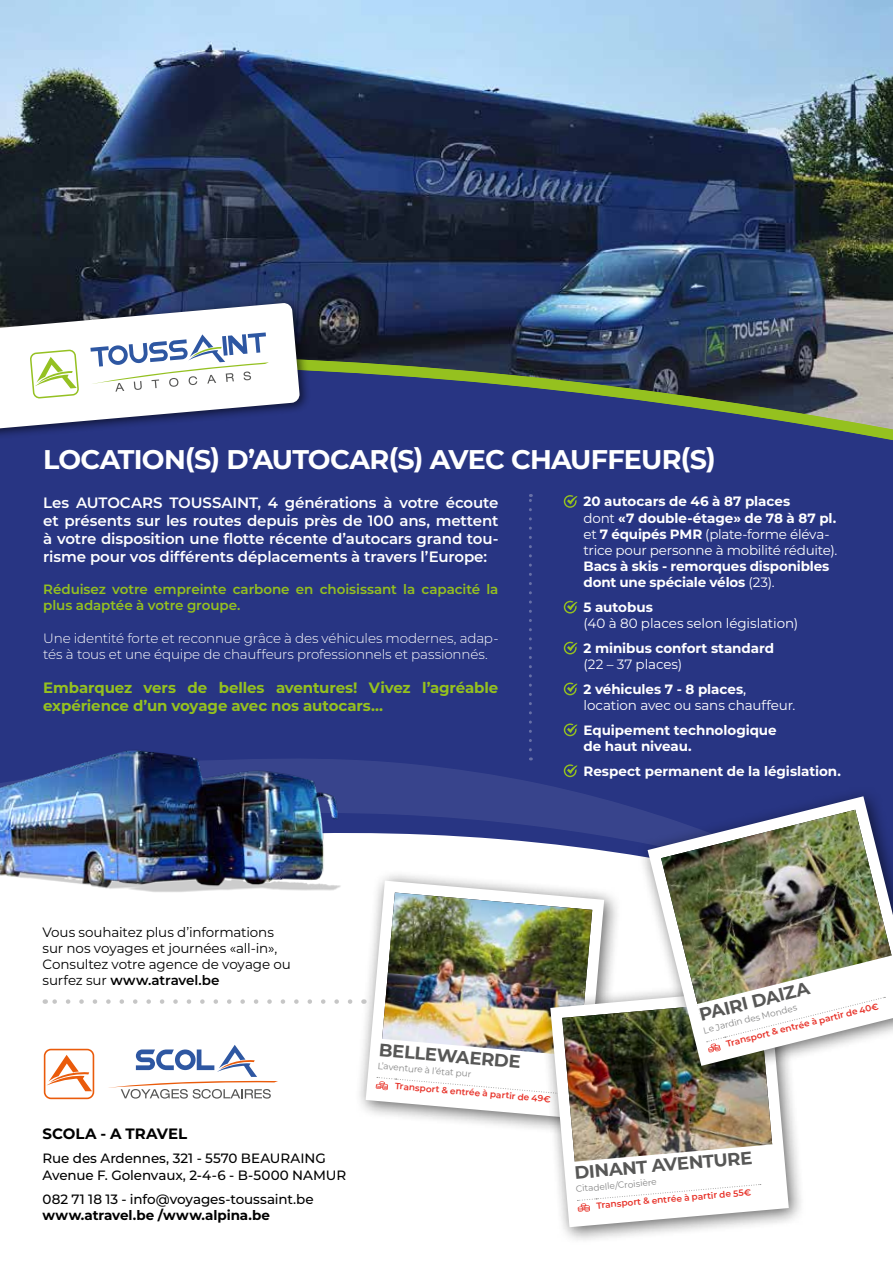
<style>
.page{position:relative;width:893px;height:1263px;background:#fff}
.page>*{position:absolute;margin:0;border:0;box-sizing:border-box;transform-origin:0 0}
.t1{font:700 27px "Montserrat";letter-spacing:-.025em;color:#fff}
.t2{font:700 18px "Montserrat";color:#575756}
.t3{font:600 15px/18px "Montserrat";letter-spacing:-.01em;color:#fff;text-align:justify}
.t4{font:700 15px/18px "Montserrat";letter-spacing:-.01em;color:#95c11f}
.t5{font:700 15px "Montserrat";color:#000}
.t6{font:700 13.5px/16.2px "Montserrat";letter-spacing:-.005em;color:#fff}
.t7{font:300 13.5px/16.2px "Montserrat";letter-spacing:-.01em;color:#fff}
.t8{font:13.5px/16.2px "Montserrat";letter-spacing:-.01em;color:#000}
.t9{font:500 13.5px/16.2px "Montserrat";letter-spacing:-.005em;color:#000}
.t10{font:600 13.5px/16.2px "Montserrat";letter-spacing:-.005em;color:#95c11f}
.t11{font:13.5px "Montserrat";letter-spacing:-.01em;color:#fff}
.t12{font:700 13.5px "Montserrat";letter-spacing:-.005em;color:#000}
.t13{font:600 9px "Montserrat";color:#e7332a}
.t14{font:9px "Montserrat";color:#878787}
.s1{font-weight:400}
.s2{font-weight:500}
.s3{font-weight:600}
</style>
<div class="page">
<div style="left:0;top:0;width:893px;height:1004px;background:#283583"></div>
<svg style="left:345px;top:757px;width:292px;height:75px;fill:#38448c"></svg>
<div style="left:0;top:832px;width:637px;height:268px;background:#fff"></div>
<img style="left:0;top:0;width:893px;height:353px">
<svg style="left:311px;top:353px;width:582px;height:3px"></svg>
<svg style="left:311px;top:356px;width:582px;height:84px"></svg>
<div style="left:355px;top:870px;width:266px;height:266px;background:#000;opacity:.6"></div>
<svg style="left:366px;top:881px;width:238px;height:238px;fill:#fafafa"></svg>
<div style="left:540px;top:978px;width:266px;height:266px;background:#000;opacity:.6"></div>
<svg style="left:550px;top:1214px;width:239px;height:13px"></svg>
<div style="left:637px;top:786px;width:256px;height:296px;background:#000;opacity:.6"></div>
<svg style="left:648px;top:796px;width:245px;height:96px"></svg>
<img style="left:661px;top:810px;width:232px;height:82px">
<img style="left:375px;top:892px;width:518px;height:322px">
<div style="left:44px;top:1049px;width:50px;height:50px;border:2px solid #ea5b0b;border-radius:6px"></div>
<svg style="left:47px;top:1055px;width:45px;height:36px"></svg>
<svg style="left:108px;top:1045px;width:170px;height:53px"></svg>
<svg style="left:45px;top:999px;width:305px;height:5px"></svg>
<svg style="left:529px;top:494px;width:3px;height:256px"></svg>
<svg style="left:564px;top:495px;width:13px;height:13px"></svg>
<svg style="left:564px;top:601px;width:13px;height:12px"></svg>
<svg style="left:564px;top:642px;width:13px;height:12px"></svg>
<svg style="left:564px;top:683px;width:13px;height:12px"></svg>
<svg style="left:564px;top:723px;width:13px;height:13px"></svg>
<svg style="left:564px;top:764px;width:13px;height:13px"></svg>
<div style="left:0;top:297px;width:311px;height:145px;background:#000;opacity:.6"></div>
<svg style="left:0;top:303px;width:300px;height:128px"></svg>
<img style="left:0;top:750px;width:345px;height:157px">
<h1 class="t1" style="left:43px;top:440px;width:674px">LOCATION(S) D’AUTOCAR(S) AVEC CHAUFFEUR(S)</h1>
<p class="t6" style="left:583px;top:493px;width:255px">20 autocars de 46 à 87 places<br><span class="s1">dont</span> «7 double-étage» de 78 à 87 pl. <span class="s1">et</span> 7 équipés PMR <span class="s1">(plate-forme éléva&shy;trice pour personne à mobilité réduite).</span></p>
<p class="t6" style="left:583px;top:557px;width:247px">Bacs à skis - remorques disponibles dont une spéciale vélos <span class="s1">(23).</span></p>
<p class="t6" style="left:583px;top:598px;width:71px">5 autobus</p>
<p class="t11" style="left:583px;top:614px;width:216px">(40 à 80 places selon législation)</p>
<p class="t6" style="left:583px;top:639px;width:192px">2 minibus confort standard</p>
<p class="t6" style="left:583px;top:651px;width:164px;line-height:24.8px"><span class="s1">(22 – 37 places)<br></span>2 véhicules 7 - 8 places<span class="s2">,</span></p>
<p class="t11" style="left:583px;top:696px;width:213px">location avec ou sans chauffeur.</p>
<p class="t6" style="left:583px;top:721px;width:195px">Equipement technologique de haut niveau.</p>
<p class="t6" style="left:583px;top:762px;width:259px">Respect permanent de la législation.</p>
<p class="t3" style="left:43px;top:493px;width:457px">Les AUTOCARS TOUSSAINT, 4 générations à votre écoute et présents sur les routes depuis près de 100 ans, mettent à votre disposition une flotte récente d’autocars grand tou&shy;risme pour vos différents déplacements à travers l’Europe:</p>
<p class="t10" style="left:43px;top:581px;width:457px">Réduisez votre empreinte carbone en choisissant la capacité la plus adaptée à votre groupe.</p>
<p class="t7" style="left:43px;top:629px;width:457px">Une identité forte et reconnue grâce à des véhicules modernes, adap&shy;tés à tous et une équipe de chauffeurs professionnels et passionnés.</p>
<p class="t4" style="left:43px;top:678px;width:457px">Embarquez vers de belles aventures! Vivez l’agréable expérience d’un voyage avec nos autocars…</p>
<p class="t8" style="left:43px;top:923px;width:250px">Vous souhaitez plus d’informations sur nos voyages et journées «all-in», Consultez votre agence de voyage ou surfez sur <span class="s3">www.atravel.be</span></p>
<p class="t5" style="left:43px;top:1122px;width:146px">SCOLA - A TRAVEL</p>
<p class="t9" style="left:43px;top:1150px;width:305px">Rue des Ardennes, 321 - 5570 BEAURAING<br>Avenue F. Golenvaux, 2-4-6 - B-5000 NAMUR</p>
<p class="t9" style="left:43px;top:1191px;width:273px">082 71 18 13 - info@voyages-toussaint.be</p>
<p class="t12" style="left:43px;top:1206px;width:229px">www.atravel.be /www.alpina.be</p>
<h2 class="t2" style="left:380px;top:1037px;width:144px;rotate:5deg">BELLEWAERDE</h2>
<p class="t14" style="left:378px;top:1059px;width:96px;rotate:5deg">L’aventure à l’état pur</p>
<p class="t13" style="left:396px;top:1079px;width:158px;rotate:5deg">Transport &amp; entrée à partir de 49€</p>
<h2 class="t2" style="left:696px;top:1002px;width:115px;rotate:-14deg">PAIRI DAIZA</h2>
<p class="t13" style="left:725px;top:1037px;width:158px;rotate:-14deg">Transport &amp; entrée à partir de 40€</p>
<p class="t14" style="left:702px;top:1024px;width:98px;rotate:-14deg">Le Jardin des Mondes</p>
<h2 class="t2" style="left:573px;top:1160px;width:180px;rotate:-5deg">DINANT AVENTURE</h2>
<p class="t14" style="left:575px;top:1183px;width:82px;rotate:-5deg">Citadelle/Croisière</p>
<p class="t13" style="left:596px;top:1199px;width:157px;rotate:-5deg">Transport &amp; entrée à partir de 55€</p>
</div>
